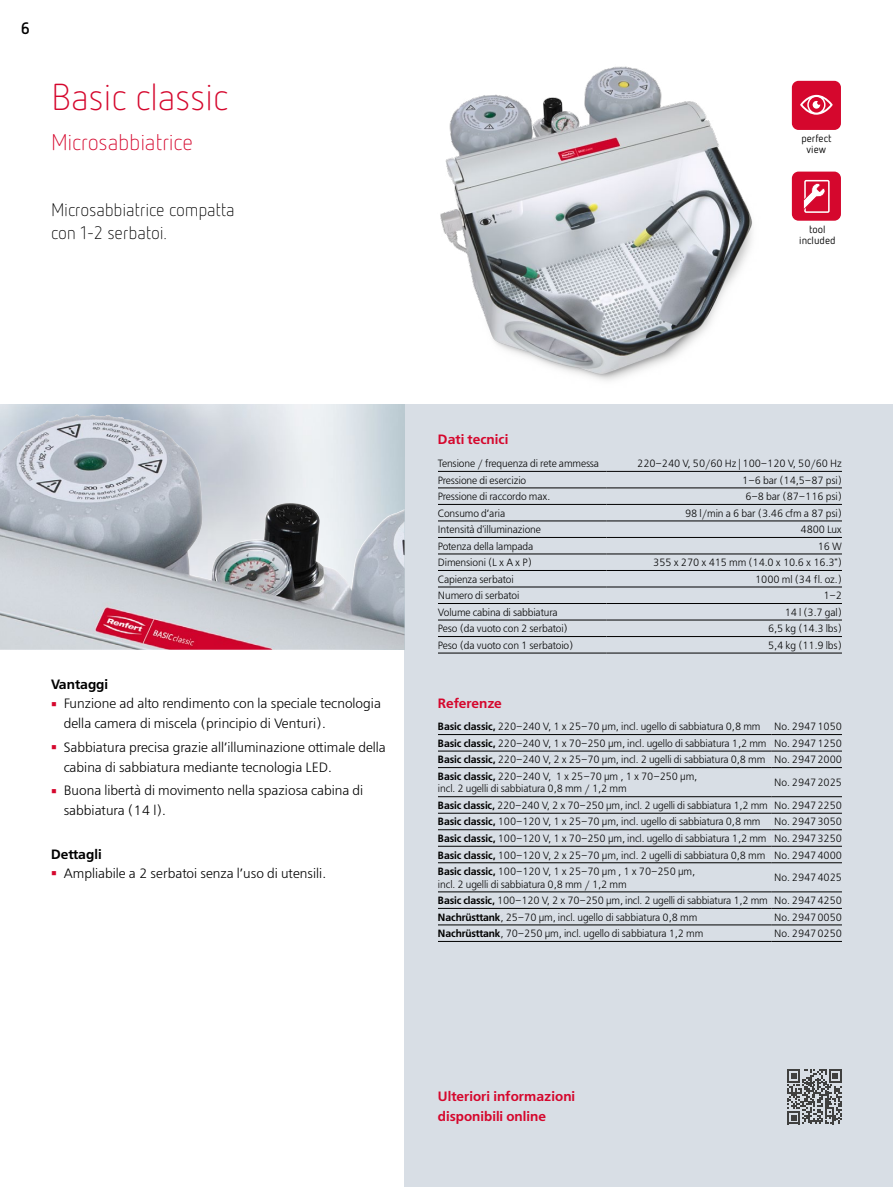
<style>
.page{position:relative;width:893px;height:1187px;background:#fff}
.page>*{position:absolute;margin:0;border:0;box-sizing:border-box;transform-origin:0 0}
.t1{font:300 37.5px "Netto Pro";letter-spacing:-.01em;color:#d5072d}
.t2{font:300 22.5px "Netto Pro";letter-spacing:-.01em;color:#d5072d}
.t3{font:300 18px/23.2px "Netto Pro";letter-spacing:-.01em;color:#000}
.t4{font:700 16.5px "Netto Pro";color:#000}
.t5{font:300 13.5px/19.6px "Free Set";color:#000}
.t6{font:600 13.5px/19.6px "Free Set";color:#d5072d}
.t7{font:600 13.5px "Free Set";color:#000}
.t8{font:300 10.5px/16.5px "Free Set";letter-spacing:-.01em;color:#000;text-align:justify;scale:.96 1}
.t9{font:10.5px/10.5px "Netto Pro";color:#000;text-align:center}
.s1{font-weight:600}
</style>
<div class="page">
<div style="left:404px;top:404px;width:489px;height:782px;background:#d8dee5"></div>
<img style="left:440px;top:66px;width:313px;height:315px">
<svg style="left:787px;top:1069px;width:55px;height:54px"></svg>
<hr style="left:438px;top:471px;width:168px;height:1px;background:#000">
<hr style="left:606px;top:471px;width:236px;height:1px;background:#000">
<hr style="left:438px;top:570px;width:168px;height:1px;background:#000">
<hr style="left:606px;top:570px;width:236px;height:1px;background:#000">
<hr style="left:438px;top:586px;width:168px;height:1px;background:#000">
<hr style="left:606px;top:586px;width:236px;height:1px;background:#000">
<hr style="left:438px;top:603px;width:168px;height:1px;background:#000">
<hr style="left:606px;top:603px;width:236px;height:1px;background:#000">
<hr style="left:438px;top:619px;width:168px;height:1px;background:#000">
<hr style="left:606px;top:619px;width:236px;height:1px;background:#000">
<hr style="left:438px;top:636px;width:168px;height:1px;background:#000">
<hr style="left:606px;top:636px;width:236px;height:1px;background:#000">
<hr style="left:438px;top:652px;width:168px;height:1px;background:#000">
<hr style="left:606px;top:652px;width:236px;height:1px;background:#000">
<hr style="left:438px;top:487px;width:168px;height:1px;background:#000">
<hr style="left:606px;top:487px;width:236px;height:1px;background:#000">
<hr style="left:438px;top:504px;width:168px;height:1px;background:#000">
<hr style="left:606px;top:504px;width:236px;height:1px;background:#000">
<hr style="left:438px;top:520px;width:168px;height:1px;background:#000">
<hr style="left:606px;top:520px;width:236px;height:1px;background:#000">
<hr style="left:438px;top:537px;width:168px;height:1px;background:#000">
<hr style="left:606px;top:537px;width:236px;height:1px;background:#000">
<hr style="left:438px;top:553px;width:168px;height:1px;background:#000">
<hr style="left:606px;top:553px;width:236px;height:1px;background:#000">
<hr style="left:438px;top:941px;width:333px;height:1px;background:#000">
<hr style="left:771px;top:941px;width:71px;height:1px;background:#000">
<hr style="left:438px;top:734px;width:333px;height:1px;background:#000">
<hr style="left:771px;top:734px;width:71px;height:1px;background:#000">
<hr style="left:438px;top:767px;width:333px;height:1px;background:#000">
<hr style="left:771px;top:767px;width:71px;height:1px;background:#000">
<hr style="left:438px;top:829px;width:333px;height:1px;background:#000">
<hr style="left:771px;top:829px;width:71px;height:1px;background:#000">
<hr style="left:438px;top:862px;width:333px;height:1px;background:#000">
<hr style="left:771px;top:862px;width:71px;height:1px;background:#000">
<hr style="left:438px;top:908px;width:333px;height:1px;background:#000">
<hr style="left:771px;top:908px;width:71px;height:1px;background:#000">
<hr style="left:438px;top:924px;width:333px;height:1px;background:#000">
<hr style="left:771px;top:924px;width:71px;height:1px;background:#000">
<hr style="left:438px;top:750px;width:333px;height:1px;background:#000">
<hr style="left:771px;top:750px;width:71px;height:1px;background:#000">
<hr style="left:438px;top:796px;width:333px;height:1px;background:#000">
<hr style="left:771px;top:796px;width:71px;height:1px;background:#000">
<hr style="left:438px;top:846px;width:333px;height:1px;background:#000">
<hr style="left:771px;top:846px;width:71px;height:1px;background:#000">
<hr style="left:438px;top:891px;width:333px;height:1px;background:#000">
<hr style="left:771px;top:891px;width:71px;height:1px;background:#000">
<hr style="left:438px;top:812px;width:333px;height:1px;background:#000">
<hr style="left:771px;top:812px;width:71px;height:1px;background:#000">
<img style="left:0;top:414px;width:404px;height:235px">
<div style="left:792px;top:81px;width:49px;height:49px;background:#d5072d;border-radius:7px"></div>
<svg style="left:800px;top:95px;width:33px;height:20px"></svg>
<div style="left:792px;top:171px;width:49px;height:50px;background:#d5072d;border-radius:7px"></div>
<div style="left:804px;top:180px;width:26px;height:33px;border:2px solid #fff"></div>
<svg style="left:803px;top:183px;width:23px;height:28px"></svg>
<h3 class="t4" style="left:21px;top:17px;width:11px">6</h3>
<h1 class="t1" style="left:51px;top:73px;width:178px">Basic classic</h1>
<h2 class="t2" style="left:51px;top:128px;width:143px">Microsabbiatrice</h2>
<h3 class="t3" style="left:51px;top:197px;width:185px">Microsabbiatrice compatta con 1-2 serbatoi.</h3>
<p class="t9" style="left:801px;top:133px;width:32px">perfect view</p>
<p class="t9" style="left:799px;top:224px;width:38px">tool included</p>
<p class="t7" style="left:51px;top:676px;width:59px">Vantaggi</p>
<p class="t5" style="left:64px;top:694px;width:319px">Funzione ad alto rendimento con la speciale tecnologia della camera di miscela (principio di Venturi).</p>
<p class="t5" style="left:64px;top:737px;width:324px">Sabbiatura precisa grazie all’illuminazione ottimale della cabina di sabbiatura mediante tecnologia LED.</p>
<p class="t5" style="left:64px;top:781px;width:301px">Buona libertà di movimento nella spaziosa cabina di sabbiatura (14 l).</p>
<p class="t7" style="left:51px;top:845px;width:52px">Dettagli</p>
<p class="t5" style="left:64px;top:863px;width:264px">Ampliabile a 2 serbatoi senza l’uso di utensili.</p>
<p class="t6" style="left:438px;top:430px;width:72px">Dati tecnici</p>
<p class="t8" style="left:438px;top:455px;width:169px">Tensione / frequenza di rete ammessa</p>
<p class="t8" style="left:637px;top:455px;width:215px">220–240 V, 50/60 Hz | 100–120 V, 50/60 Hz</p>
<p class="t8" style="left:438px;top:472px;width:93px">Pressione di esercizio</p>
<p class="t8" style="left:742px;top:472px;width:105px">1–6 bar (14,5–87 psi)</p>
<p class="t8" style="left:438px;top:488px;width:119px">Pressione di raccordo max.</p>
<p class="t8" style="left:745px;top:488px;width:102px">6–8 bar (87–116 psi)</p>
<p class="t8" style="left:438px;top:505px;width:72px">Consumo d’aria</p>
<p class="t8" style="left:685px;top:505px;width:165px">98 l/min a 6 bar (3.46 cfm a 87 psi)</p>
<p class="t8" style="left:438px;top:521px;width:109px">Intensità d'illuminazione</p>
<p class="t8" style="left:801px;top:521px;width:45px">4800 Lux</p>
<p class="t8" style="left:438px;top:538px;width:101px">Potenza della lampada</p>
<p class="t8" style="left:818px;top:538px;width:27px">16 W</p>
<p class="t8" style="left:438px;top:554px;width:99px">Dimensioni (L x A x P)</p>
<p class="t8" style="left:653px;top:554px;width:198px">355 x 270 x 415 mm (14.0 x 10.6 x 16.3")</p>
<p class="t8" style="left:438px;top:571px;width:80px">Capienza serbatoi</p>
<p class="t8" style="left:755px;top:571px;width:92px">1000 ml (34 fl. oz.)</p>
<p class="t8" style="left:438px;top:587px;width:86px">Numero di serbatoi</p>
<p class="t8" style="left:823px;top:587px;width:21px">1–2</p>
<p class="t8" style="left:438px;top:604px;width:126px">Volume cabina di sabbiatura</p>
<p class="t8" style="left:785px;top:604px;width:61px">14 l (3.7 gal)</p>
<p class="t8" style="left:438px;top:620px;width:137px">Peso (da vuoto con 2 serbatoi)</p>
<p class="t8" style="left:768px;top:620px;width:79px">6,5 kg (14.3 lbs)</p>
<p class="t8" style="left:438px;top:637px;width:143px">Peso (da vuoto con 1 serbatoio)</p>
<p class="t8" style="left:768px;top:637px;width:79px">5,4 kg (11.9 lbs)</p>
<p class="t6" style="left:438px;top:693px;width:65px">Referenze</p>
<p class="t8" style="left:438px;top:718px;width:337px"><span class="s1">Basic classic,</span> 220–240 V, 1 x 25–70 µm, incl. ugello di sabbiatura 0,8 mm</p>
<p class="t8" style="left:438px;top:718px;width:422px;text-indent:336px">No. 29471050<br><span class="s1">Basic classic,</span> 220–240 V, 1 x 70–250 µm, incl. ugello di sabbiatura 1,2 mm No. 29471250<br><span class="s1">Basic classic,</span> 220–240 V, 2 x 25–70 µm, incl. 2 ugelli di sabbiatura 0,8 mm No. 29472000<br><span class="s1">Basic classic,</span> 220–240 V, 1 x 25–70 µm , 1 x 70–250 µm,</p>
<p class="t8" style="left:438px;top:780px;width:198px">incl. 2 ugelli di sabbiatura 0,8 mm / 1,2 mm</p>
<p class="t8" style="left:438px;top:771px;width:422px;line-height:22.8px;text-align:right">No. 29472025<br><span class="s1">Basic classic,</span> 220–240 V, 2 x 70–250 µm, incl. 2 ugelli di sabbiatura 1,2 mm No. 29472250</p>
<p class="t8" style="left:438px;top:813px;width:337px"><span class="s1">Basic classic,</span> 100–120 V, 1 x 25–70 µm, incl. ugello di sabbiatura 0,8 mm</p>
<p class="t8" style="left:438px;top:813px;width:422px;text-indent:336px">No. 29473050<br><span class="s1">Basic classic,</span> 100–120 V, 1 x 70–250 µm, incl. ugello di sabbiatura 1,2 mm No. 29473250<br><span class="s1">Basic classic,</span> 100–120 V, 2 x 25–70 µm, incl. 2 ugelli di sabbiatura 0,8 mm No. 29474000<br><span class="s1">Basic classic,</span> 100–120 V, 1 x 25–70 µm , 1 x 70–250 µm,</p>
<p class="t8" style="left:438px;top:875px;width:198px">incl. 2 ugelli di sabbiatura 0,8 mm / 1,2 mm</p>
<p class="t8" style="left:438px;top:866px;width:422px;line-height:22.8px;text-align:right">No. 29474025<br><span class="s1">Basic classic,</span> 100–120 V, 2 x 70–250 µm, incl. 2 ugelli di sabbiatura 1,2 mm No. 29474250</p>
<p class="t8" style="left:438px;top:908px;width:272px"><span class="s1">Nachrüsttank</span>, 25–70 µm, incl. ugello di sabbiatura 0,8 mm</p>
<p class="t8" style="left:774px;top:908px;width:72px">No. 29470050</p>
<p class="t8" style="left:438px;top:925px;width:278px"><span class="s1">Nachrüsttank</span>, 70–250 µm, incl. ugello di sabbiatura 1,2 mm</p>
<p class="t8" style="left:774px;top:925px;width:72px">No. 29470250</p>
<p class="t6" style="left:438px;top:1086px;width:139px">Ulteriori informazioni disponibili online</p>
</div>
